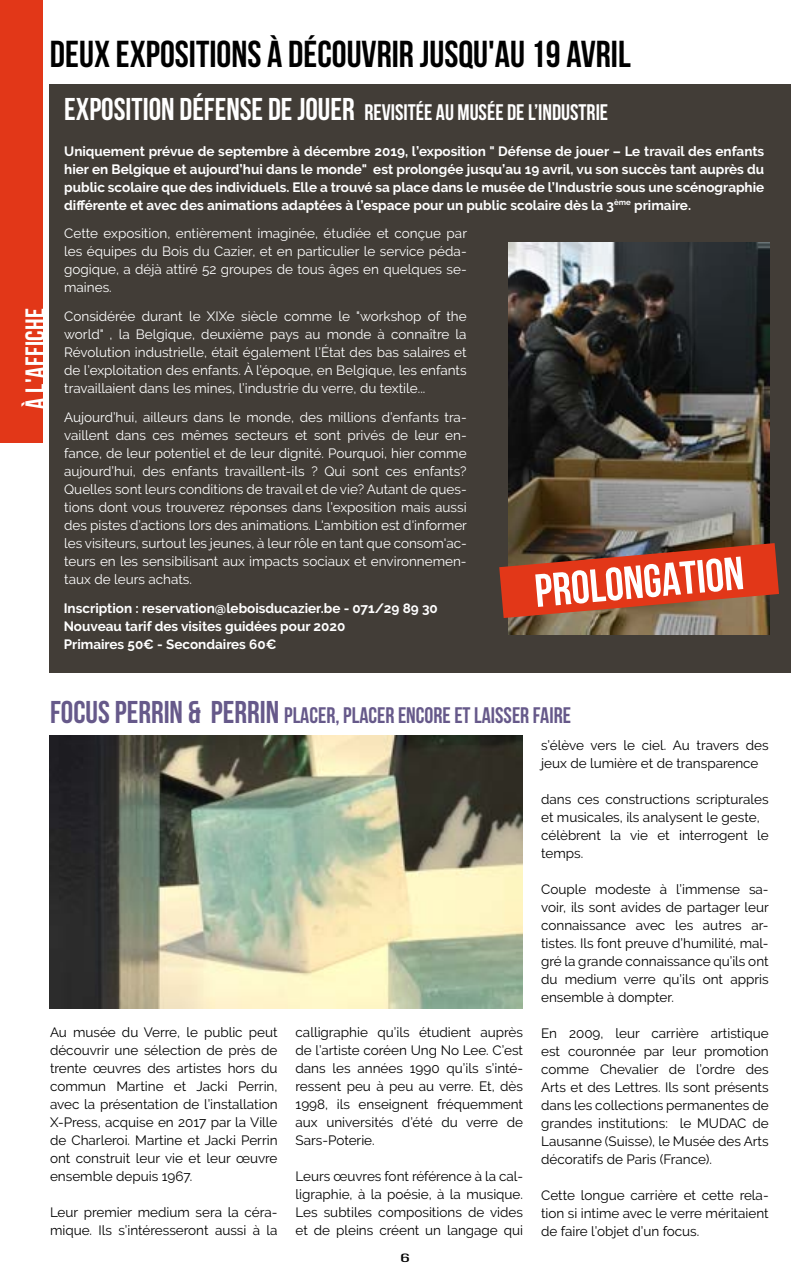
<style>
.page{position:relative;width:808px;height:1276px;background:#fff}
.page>*{position:absolute;margin:0;border:0;box-sizing:border-box;transform-origin:0 0}
.t1{font:700 46.5px "Bebas Neue";color:#fff}
.t2{font:700 37.5px "Bebas Neue";color:#000}
.t3{font:700 27px "Bebas Neue";letter-spacing:.02em;color:#fff}
.t4{font:700 22.5px "Bebas Neue";color:#fff}
.t5{font:700 22.5px "Bebas Neue";color:#66598a}
.t6{font:13.5px/18px "Raleway";color:#000;text-align:justify}
.t7{font:13.5px/18px "Raleway";color:#fff;text-align:justify}
.t8{font:700 13.5px/18px "Raleway";color:#fff;text-align:justify}
.t9{font:12px "Bebas Neue";color:#000;scale:2 1}
.s1{font-size:31.5px}
</style>
<div class="page">
<div style="left:49px;top:84px;width:741px;height:588px;background:#423d37"></div>
<img style="left:508px;top:242px;width:261px;height:392px">
<svg style="left:499px;top:542px;width:280px;height:77px;background:#b74328"></svg>
<img style="left:49px;top:735px;width:473px;height:273px">
<div style="left:0;top:0;width:43px;height:442px;background:#e23718"></div>
<h2 class="t2" style="left:50px;top:34px;width:582px">DEUX EXPOSITIONS À DÉCOUVRIR JUSQU'AU 19 AVRIL</h2>
<h3 class="t3" style="left:20px;top:409px;width:103px;rotate:-90deg">À L'AFFICHE</h3>
<h3 class="t4" style="left:64px;top:100px;width:545px"><span class="s1">EXPOSITION DÉFENSE DE JOUER</span> REVISITÉE AU MUSÉE DE L’INDUSTRIE</h3>
<p class="t8" style="left:64px;top:142px;width:702px">Uniquement prévue de septembre à décembre 2019, l’exposition " Défense de jouer – Le travail des enfants hier en Belgique et aujourd’hui dans le monde" est prolongée jusqu’au 19 avril, vu son succès tant auprès du public scolaire que des individuels. Elle a trouvé sa place dans le musée de l’Industrie sous une scénographie différente et avec des animations adaptées à l’espace pour un public scolaire dès la 3<sup>ème</sup> primaire.</p>
<p class="t7" style="left:64px;top:225px;width:404px">Cette exposition, entièrement imaginée, étudiée et conçue par les équipes du Bois du Cazier, et en particulier le service péda&shy;gogique, a déjà attiré 52 groupes de tous âges en quelques se&shy;maines.</p>
<p class="t7" style="left:64px;top:307px;width:404px">Considérée durant le XIXe siècle comme le "workshop of the world" , la Belgique, deuxième pays au monde à connaître la Révolution industrielle, était également l’État des bas salaires et de l’exploitation des enfants. À l’époque, en Belgique, les enfants travaillaient dans les mines, l’industrie du verre, du textile...</p>
<p class="t7" style="left:64px;top:408px;width:404px">Aujourd’hui, ailleurs dans le monde, des millions d’enfants tra&shy;vaillent dans ces mêmes secteurs et sont privés de leur en&shy;fance, de leur potentiel et de leur dignité. Pourquoi, hier comme aujourd’hui, des enfants travaillent-ils ? Qui sont ces enfants?<br>Quelles sont leurs conditions de travail et de vie? Autant de ques&shy;tions dont vous trouverez réponses dans l’exposition mais aussi des pistes d’actions lors des animations. L'ambition est d'informer les visiteurs, surtout les jeunes, à leur rôle en tant que consom'ac&shy;teurs en les sensibilisant aux impacts sociaux et environnemen&shy;taux de leurs achats.</p>
<h1 class="t1" style="left:533px;top:565px;width:211px;rotate:-5deg">PROLONGATION</h1>
<p class="t8" style="left:64px;top:600px;width:376px;text-align:left">Inscription : reservation@leboisducazier.be - 071/29 89 30<br>Nouveau tarif des visites guidées pour 2020<br>Primaires 50€ - Secondaires 60€</p>
<h3 class="t5" style="left:50px;top:703px;width:522px"><span class="s1">FOCUS PERRIN &amp; PERRIN</span> PLACER, PLACER ENCORE ET LAISSER FAIRE</h3>
<p class="t6" style="left:50px;top:1023px;width:229px">Au musée du Verre, le public peut découvrir une sélection de près de trente œuvres des artistes hors du commun Martine et Jacki Perrin, avec la présentation de l’installation X-Press, acquise en 2017 par la Ville de Charleroi. Martine et Jacki Perrin ont construit leur vie et leur œuvre ensemble depuis 1967.</p>
<p class="t6" style="left:50px;top:1203px;width:229px">Leur premier medium sera la céra&shy;mique. Ils s’intéresseront aussi à la</p>
<p class="t6" style="left:296px;top:1023px;width:229px">calligraphie qu’ils étudient auprès de l’artiste coréen Ung No Lee. C’est dans les années 1990 qu’ils s’inté&shy;ressent peu à peu au verre. Et, dès 1998, ils enseignent fréquemment aux universités d’été du verre de Sars-Poterie.</p>
<p class="t6" style="left:296px;top:1166px;width:229px">Leurs œuvres font référence à la cal&shy;ligraphie, à la poésie, à la musique.<br>Les subtiles compositions de vides et de pleins créent un langage qui</p>
<p class="t9" style="left:400px;top:1251px;width:6px">6</p>
<p class="t6" style="left:541px;top:736px;width:229px">s’élève vers le ciel. Au travers des jeux de lumière et de transparence</p>
<p class="t6" style="left:541px;top:790px;width:229px;text-align:left">dans ces constructions scripturales et musicales, ils analysent le geste, célèbrent la vie et interrogent le temps.</p>
<p class="t6" style="left:541px;top:880px;width:229px">Couple modeste à l’immense sa&shy;voir, ils sont avides de partager leur connaissance avec les autres ar&shy;tistes. Ils font preuve d’humilité, mal&shy;gré la grande connaissance qu’ils ont du medium verre qu’ils ont appris ensemble à dompter.</p>
<p class="t6" style="left:541px;top:1024px;width:229px">En 2009, leur carrière artistique est couronnée par leur promotion comme Chevalier de l’ordre des Arts et des Lettres. Ils sont présents dans les collections permanentes de grandes institutions: le MUDAC de Lausanne (Suisse), le Musée des Arts décoratifs de Paris (France).</p>
<p class="t6" style="left:541px;top:1186px;width:229px">Cette longue carrière et cette rela&shy;tion si intime avec le verre méritaient de faire l’objet d’un focus.</p>
</div>
